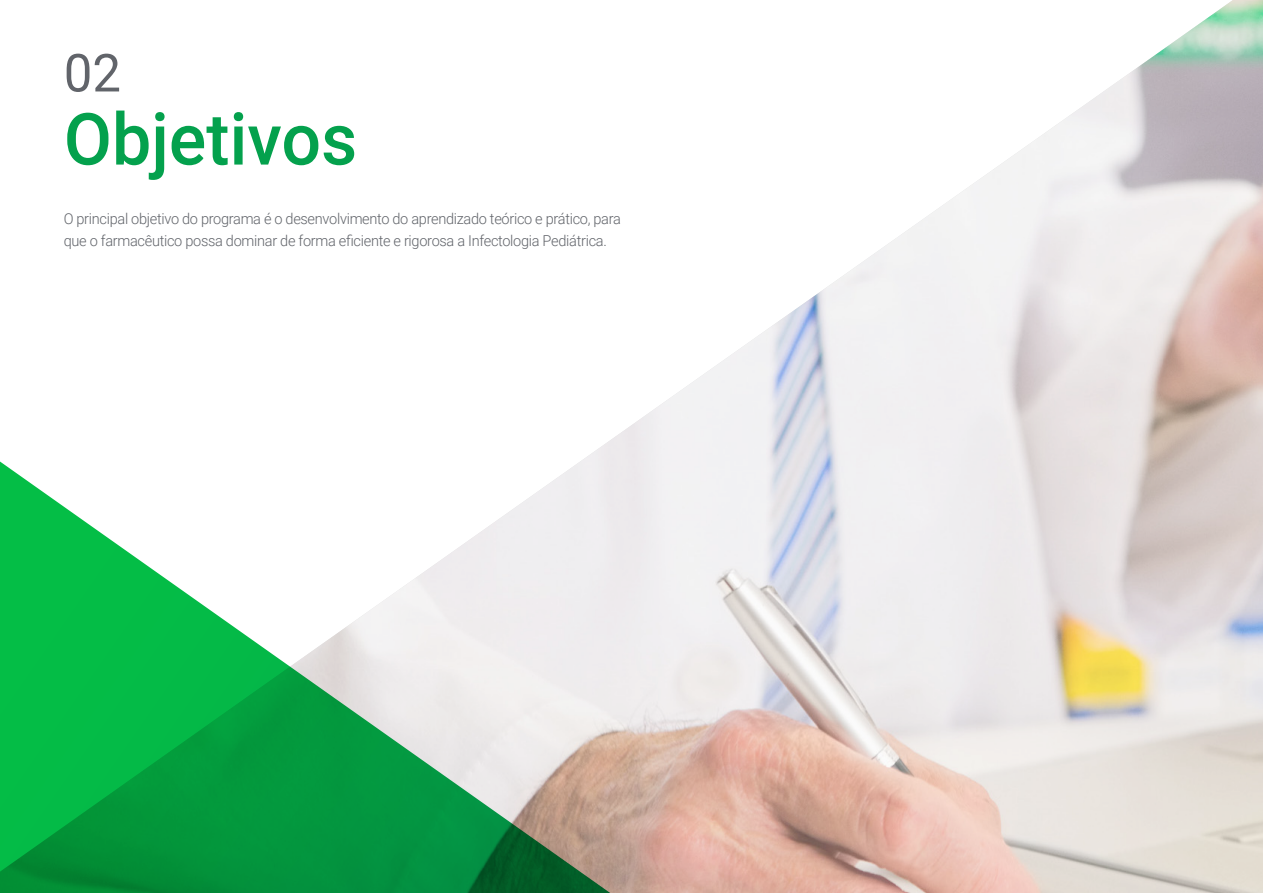
<style>
.page{position:relative;width:1263px;height:893px;background:#fff}
.page>*{position:absolute;margin:0;border:0;box-sizing:border-box;transform-origin:0 0}
.t1{font:500 72px "Roboto";color:#04a14d}
.t2{font:52.5px "Roboto";color:#61646a}
.t3{font:300 15px/22.5px "Roboto";letter-spacing:-.02em;color:#61646a}
</style>
<div class="page">
<img style="left:602px;top:0;width:661px;height:893px">
<svg style="left:0;top:446px;width:640px;height:447px"></svg>
<h2 class="t2" style="left:64px;top:36px;width:59px">02</h2>
<h1 class="t1" style="left:64px;top:89px;width:295px">Objetivos</h1>
<p class="t3" style="left:64px;top:207px;width:559px">O principal objetivo do programa é o desenvolvimento do aprendizado teórico e prático, para que o farmacêutico possa dominar de forma eficiente e rigorosa a Infectologia Pediátrica.</p>
</div>
